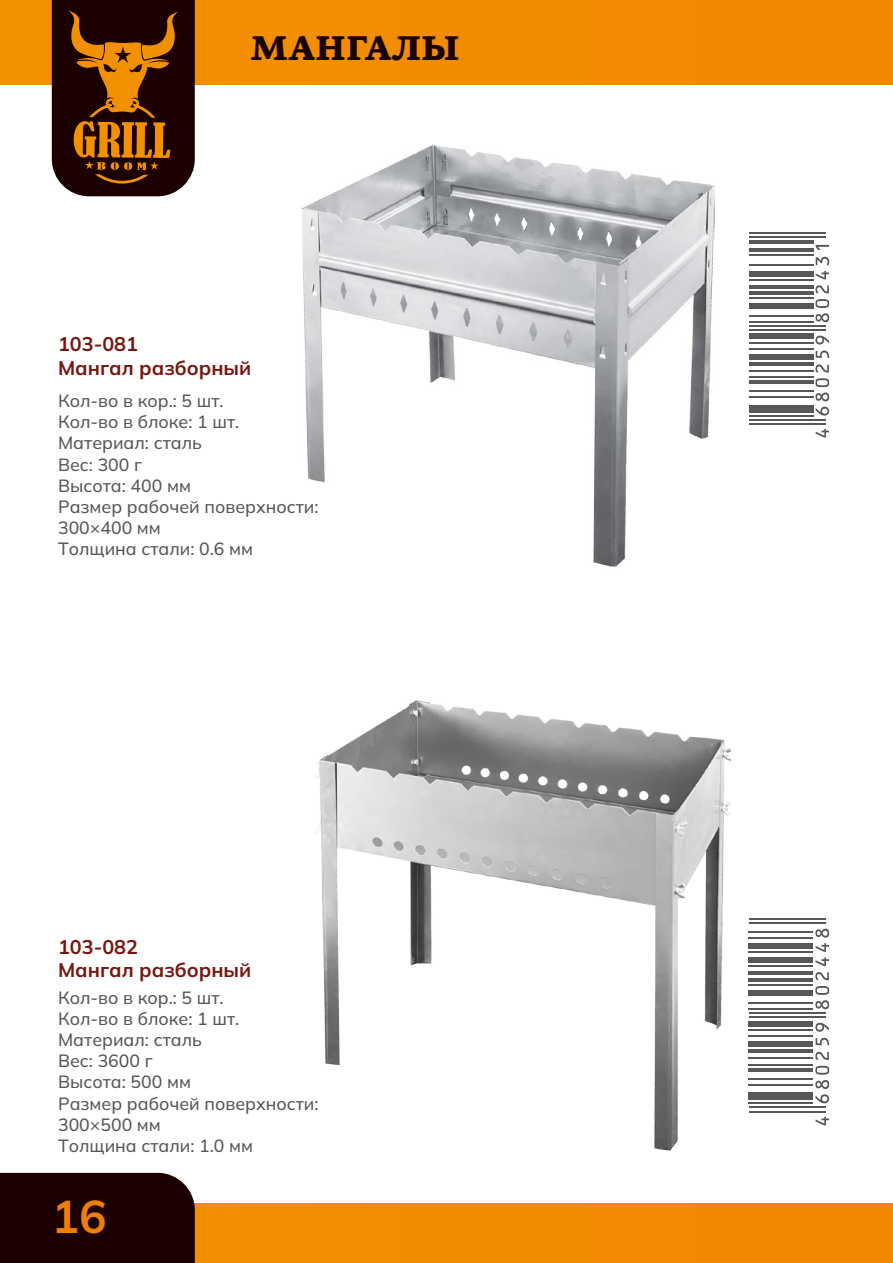
<style>
.page{position:relative;width:893px;height:1263px;background:#fff}
.page>*{position:absolute;margin:0;border:0;box-sizing:border-box;transform-origin:0 0}
.t1{font:700 45.75px "Mulish";color:#ef7d00}
.t2{font:900 34.5px "PF Agora Serif Pro";color:#1a0000}
.t3{font:700 19.8px/23.7px "Mulish";color:#77160e}
.t4{font:500 17.7px/21.1px "Mulish";color:#575756}
</style>
<div class="page">
<div style="left:0;top:1203px;width:893px;height:60px;background:#f18b00"></div>
<div style="left:0;top:1173px;width:195px;height:90px;background:#1c0000"></div>
<div style="left:0;top:0;width:893px;height:84px;background:#f18b00"></div>
<svg style="left:52px;top:0;width:143px;height:196px;background:#512605"></svg>
<img style="left:302px;top:145px;width:413px;height:422px">
<img style="left:314px;top:701px;width:418px;height:450px">
<hr style="left:748px;top:1111px;width:77px;height:1px;background:#575756">
<hr style="left:748px;top:1107px;width:77px;height:1px;background:#575756">
<hr style="left:748px;top:1102px;width:65px;height:2px;background:#575756">
<div style="left:748px;top:1092px;width:65px;height:8px;background:#575756"></div>
<hr style="left:748px;top:1084px;width:65px;height:2px;background:#575756">
<hr style="left:748px;top:1078px;width:65px;height:1px;background:#575756">
<hr style="left:748px;top:1068px;width:65px;height:3px;background:#575756">
<hr style="left:748px;top:1064px;width:65px;height:1px;background:#575756">
<hr style="left:748px;top:1057px;width:65px;height:2px;background:#575756">
<hr style="left:748px;top:1049px;width:65px;height:4px;background:#575756">
<div style="left:748px;top:1041px;width:65px;height:6px;background:#575756"></div>
<hr style="left:748px;top:1035px;width:65px;height:2px;background:#575756">
<hr style="left:748px;top:1029px;width:65px;height:1px;background:#575756">
<div style="left:748px;top:1021px;width:65px;height:5px;background:#575756"></div>
<hr style="left:748px;top:1017px;width:77px;height:1px;background:#575756">
<hr style="left:748px;top:1012px;width:77px;height:2px;background:#575756">
<hr style="left:748px;top:1008px;width:65px;height:2px;background:#575756">
<hr style="left:748px;top:1002px;width:65px;height:2px;background:#575756">
<div style="left:748px;top:990px;width:65px;height:6px;background:#575756"></div>
<hr style="left:748px;top:984px;width:65px;height:1px;background:#575756">
<hr style="left:748px;top:978px;width:65px;height:3px;background:#575756">
<hr style="left:748px;top:972px;width:65px;height:3px;background:#575756">
<hr style="left:748px;top:965px;width:65px;height:2px;background:#575756">
<div style="left:748px;top:957px;width:65px;height:6px;background:#575756"></div>
<hr style="left:748px;top:951px;width:65px;height:2px;background:#575756">
<div style="left:748px;top:943px;width:65px;height:6px;background:#575756"></div>
<hr style="left:748px;top:937px;width:65px;height:1px;background:#575756">
<hr style="left:748px;top:931px;width:65px;height:1px;background:#575756">
<hr style="left:748px;top:922px;width:77px;height:2px;background:#575756">
<hr style="left:748px;top:918px;width:77px;height:2px;background:#575756">
<svg style="left:815px;top:1117px;width:14px;height:8px"></svg>
<svg style="left:815px;top:1066px;width:14px;height:37px"></svg>
<svg style="left:815px;top:1052px;width:14px;height:8px"></svg>
<svg style="left:816px;top:1038px;width:13px;height:7px"></svg>
<svg style="left:815px;top:1023px;width:14px;height:9px"></svg>
<svg style="left:815px;top:986px;width:14px;height:23px"></svg>
<svg style="left:815px;top:972px;width:14px;height:8px"></svg>
<svg style="left:815px;top:929px;width:14px;height:37px"></svg>
<hr style="left:749px;top:423px;width:76px;height:1px;background:#575756">
<hr style="left:749px;top:419px;width:76px;height:1px;background:#575756">
<hr style="left:749px;top:415px;width:64px;height:1px;background:#575756">
<div style="left:749px;top:405px;width:64px;height:7px;background:#575756"></div>
<hr style="left:749px;top:397px;width:64px;height:1px;background:#575756">
<hr style="left:749px;top:390px;width:64px;height:2px;background:#575756">
<hr style="left:749px;top:380px;width:64px;height:4px;background:#575756">
<hr style="left:749px;top:376px;width:64px;height:2px;background:#575756">
<hr style="left:749px;top:370px;width:64px;height:2px;background:#575756">
<hr style="left:749px;top:362px;width:64px;height:4px;background:#575756">
<div style="left:749px;top:354px;width:64px;height:6px;background:#575756"></div>
<hr style="left:749px;top:348px;width:64px;height:1px;background:#575756">
<hr style="left:749px;top:342px;width:64px;height:1px;background:#575756">
<div style="left:749px;top:334px;width:64px;height:5px;background:#575756"></div>
<hr style="left:749px;top:330px;width:76px;height:1px;background:#575756">
<hr style="left:749px;top:326px;width:76px;height:1px;background:#575756">
<hr style="left:749px;top:321px;width:64px;height:2px;background:#575756">
<hr style="left:749px;top:315px;width:64px;height:2px;background:#575756">
<div style="left:749px;top:303px;width:64px;height:6px;background:#575756"></div>
<hr style="left:749px;top:297px;width:64px;height:2px;background:#575756">
<hr style="left:749px;top:291px;width:64px;height:4px;background:#575756">
<hr style="left:749px;top:285px;width:64px;height:3px;background:#575756">
<hr style="left:749px;top:279px;width:64px;height:1px;background:#575756">
<div style="left:749px;top:271px;width:64px;height:5px;background:#575756"></div>
<hr style="left:749px;top:265px;width:64px;height:1px;background:#575756">
<hr style="left:749px;top:254px;width:64px;height:2px;background:#575756">
<hr style="left:749px;top:248px;width:64px;height:4px;background:#575756">
<hr style="left:749px;top:240px;width:64px;height:4px;background:#575756">
<hr style="left:749px;top:236px;width:76px;height:2px;background:#575756">
<hr style="left:749px;top:232px;width:76px;height:2px;background:#575756">
<svg style="left:816px;top:429px;width:13px;height:8px"></svg>
<svg style="left:816px;top:407px;width:13px;height:9px"></svg>
<svg style="left:815px;top:364px;width:14px;height:37px"></svg>
<svg style="left:816px;top:350px;width:13px;height:8px"></svg>
<svg style="left:815px;top:336px;width:14px;height:8px"></svg>
<svg style="left:815px;top:299px;width:14px;height:23px"></svg>
<svg style="left:815px;top:285px;width:14px;height:8px"></svg>
<svg style="left:816px;top:271px;width:13px;height:8px"></svg>
<svg style="left:816px;top:257px;width:13px;height:8px"></svg>
<svg style="left:816px;top:245px;width:13px;height:5px"></svg>
<h2 class="t2" style="left:250px;top:25px;width:211px">МАНГАЛЫ</h2>
<p class="t3" style="left:58px;top:332px;width:195px">103-081<br>Мангал разборный</p>
<p class="t4" style="left:58px;top:390px;width:262px">Кол-во в кор.: 5 шт.<br>Кол-во в блоке: 1 шт.<br>Материал: сталь<br>Вес: 300 г<br>Высота: 400 мм<br>Размер рабочей поверхности:<br>300×400 мм<br>Толщина стали: 0.6 мм</p>
<p class="t3" style="left:58px;top:934px;width:195px">103-082<br>Мангал разборный</p>
<p class="t4" style="left:58px;top:986px;width:262px">Кол-во в кор.: 5 шт.<br>Кол-во в блоке: 1 шт.<br>Материал: сталь<br>Вес: 3600 г<br>Высота: 500 мм<br>Размер рабочей поверхности:<br>300×500 мм<br>Толщина стали: 1.0 мм</p>
<h1 class="t1" style="left:52px;top:1185px;width:56px">16</h1>
</div>
